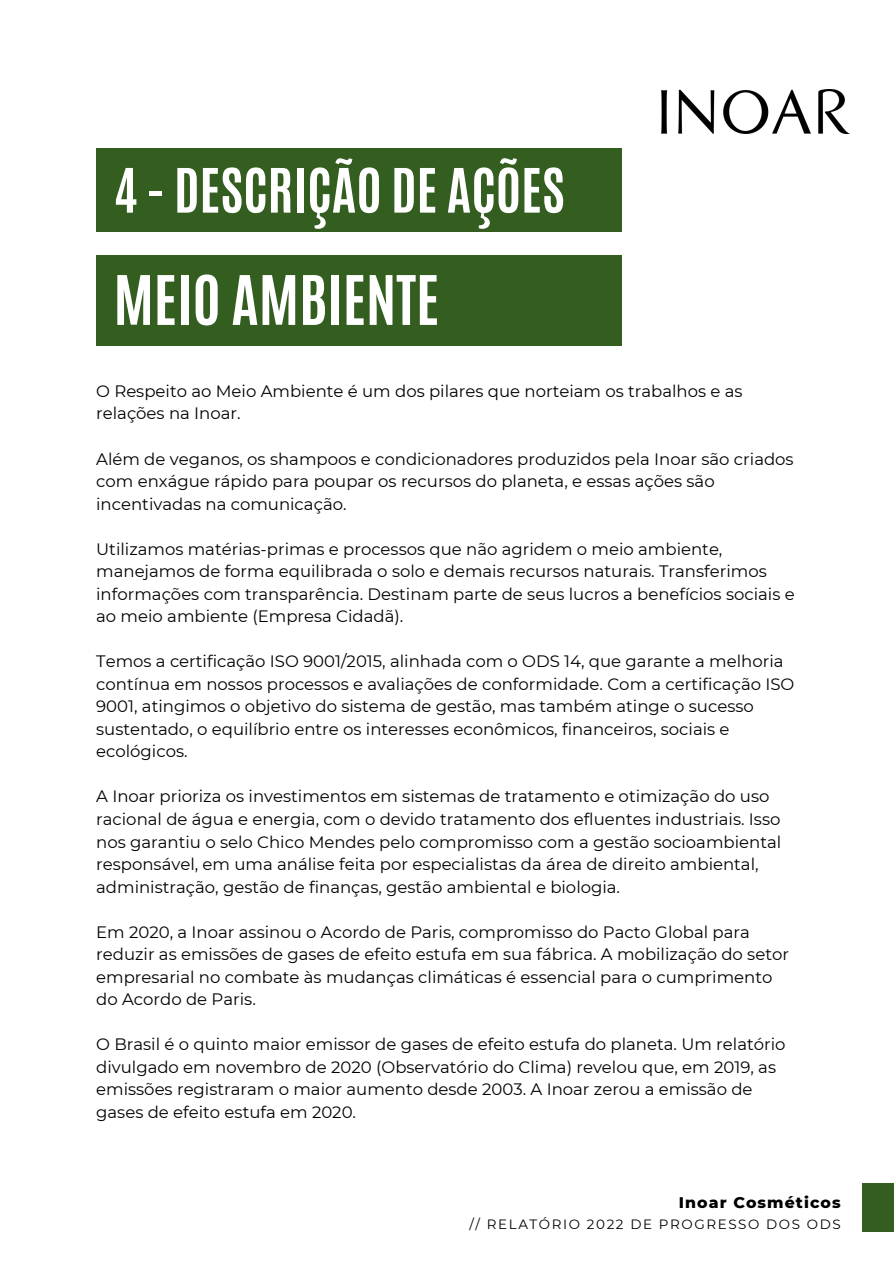
<style>
.page{position:relative;width:894px;height:1264px;background:#fff}
.page>*{position:absolute;margin:0;border:0;box-sizing:border-box;transform-origin:0 0}
.t1{font:700 57.9px "Antonio";color:#fff}
.t2{font:700 51.9px "Antonio";color:#fff}
.t3{font:16.5px/22.5px "Montserrat";color:#000}
.t4{font:800 15.75px "Montserrat";letter-spacing:.07em;color:#000}
.t5{font:13.5px "Montserrat";letter-spacing:.12em;color:#000}
</style>
<div class="page">
<div style="left:862px;top:1183px;width:31px;height:48px;background:#345d20"></div>
<img style="left:661px;top:89px;width:188px;height:44px">
<div style="left:96px;top:149px;width:525px;height:83px;background:#345d20"></div>
<div style="left:96px;top:255px;width:525px;height:90px;background:#345d20"></div>
<h2 class="t2" style="left:114px;top:153px;width:452px">4 - DESCRIÇÃO DE AÇÕES</h2>
<h1 class="t1" style="left:114px;top:259px;width:327px">MEIO AMBIENTE</h1>
<p class="t3" style="left:96px;top:380px;width:647px">O Respeito ao Meio Ambiente é um dos pilares que norteiam os trabalhos e as relações na Inoar.</p>
<p class="t3" style="left:96px;top:447px;width:698px">Além de veganos, os shampoos e condicionadores produzidos pela Inoar são criados com enxágue rápido para poupar os recursos do planeta, e essas ações são incentivadas na comunicação.</p>
<p class="t3" style="left:96px;top:537px;width:699px">Utilizamos matérias-primas e processos que não agridem o meio ambiente, manejamos de forma equilibrada o solo e demais recursos naturais. Transferimos informações com transparência. Destinam parte de seus lucros a benefícios sociais e ao meio ambiente (Empresa Cidadã).</p>
<p class="t3" style="left:96px;top:650px;width:699px">Temos a certificação ISO 9001/2015, alinhada com o ODS 14, que garante a melhoria contínua em nossos processos e avaliações de conformidade. Com a certificação ISO 9001, atingimos o objetivo do sistema de gestão, mas também atinge o sucesso sustentado, o equilíbrio entre os interesses econômicos, financeiros, sociais e ecológicos.</p>
<p class="t3" style="left:96px;top:785px;width:686px">A Inoar prioriza os investimentos em sistemas de tratamento e otimização do uso racional de água e energia, com o devido tratamento dos efluentes industriais. Isso nos garantiu o selo Chico Mendes pelo compromisso com a gestão socioambiental responsável, em uma análise feita por especialistas da área de direito ambiental, administração, gestão de finanças, gestão ambiental e biologia.</p>
<p class="t3" style="left:96px;top:920px;width:694px">Em 2020, a Inoar assinou o Acordo de Paris, compromisso do Pacto Global para reduzir as emissões de gases de efeito estufa em sua fábrica. A mobilização do setor empresarial no combate às mudanças climáticas é essencial para o cumprimento do Acordo de Paris.</p>
<p class="t3" style="left:96px;top:1033px;width:690px">O Brasil é o quinto maior emissor de gases de efeito estufa do planeta. Um relatório divulgado em novembro de 2020 (Observatório do Clima) revelou que, em 2019, as emissões registraram o maior aumento desde 2003. A Inoar zerou a emissão de gases de efeito estufa em 2020.</p>
<p class="t4" style="left:678px;top:1192px;width:163px">Inoar Cosméticos</p>
<p class="t5" style="left:469px;top:1215px;width:372px">// RELATÓRIO 2022 DE PROGRESSO DOS ODS</p>
</div>
